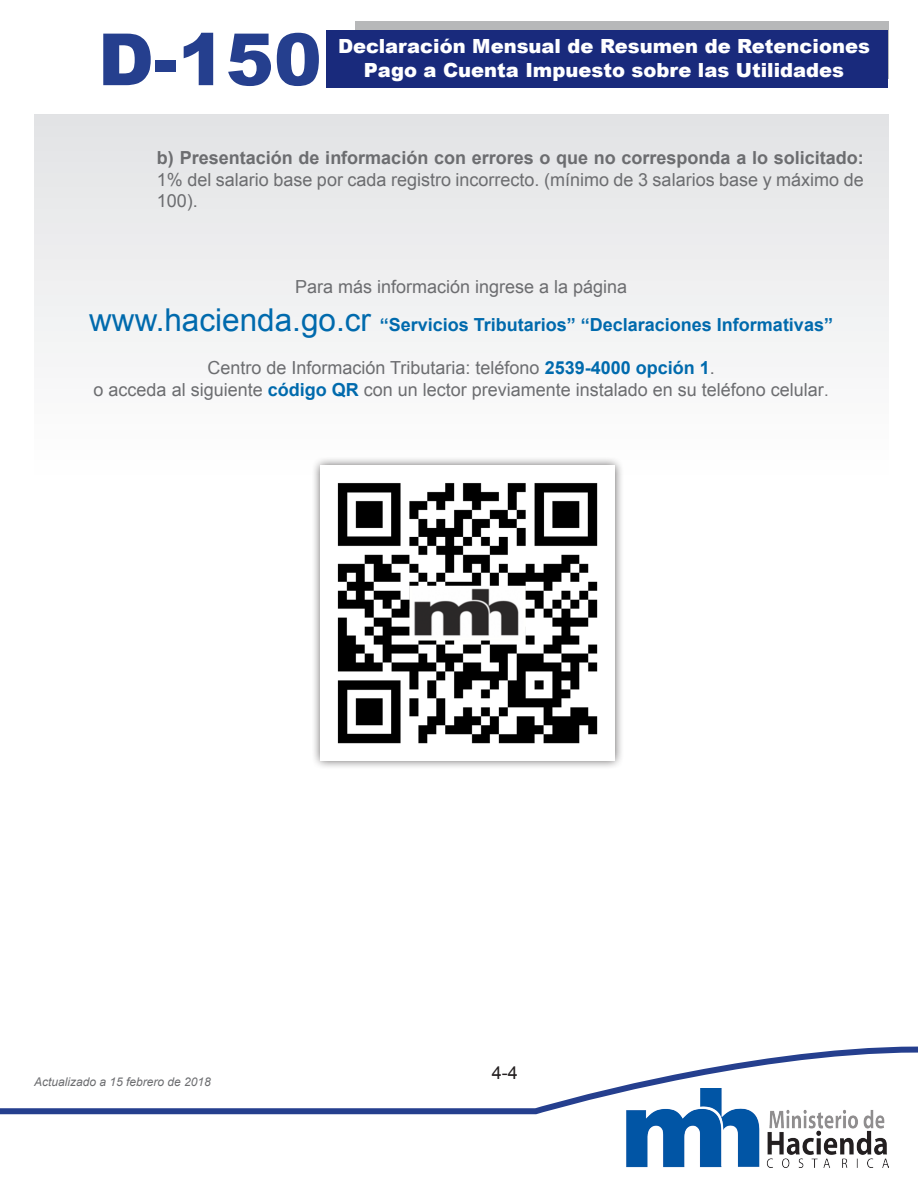
<style>
.page{position:relative;width:918px;height:1191px;background:#fff}
.page>*{position:absolute;margin:0;border:0;box-sizing:border-box;transform-origin:0 0}
.t1{font:900 72px "Arial";color:#253f8e}
.t2{font:900 19.5px "Arial";color:#fff}
.t3{font:18px/21.6px "Arial";color:#6c6d70;text-align:justify}
.t4{font:700 18px "Arial";color:#006aad}
.t5{font:18px "Arial";color:#231f20}
.t6{font:italic 12px "Arial";color:#6c6d70}
.s1{font-weight:700}
.s2{font-weight:400;font-size:31.5px}
.s3{font-weight:700;color:#006aad}
.s4{font-size:16.5px}
</style>
<div class="page">
<div style="left:34px;top:115px;width:854px;height:916px;background:linear-gradient(to bottom,#ecedee,#fff)"></div>
<svg style="left:0;top:1046px;width:918px;height:69px"></svg>
<img style="left:625px;top:1089px;width:263px;height:78px">
<div style="left:311px;top:456px;width:314px;height:314px;background:#231f20;opacity:.75"></div>
<img style="left:321px;top:466px;width:294px;height:294px">
<div style="left:355px;top:21px;width:533px;height:58px;background:#b7b8b9"></div>
<div style="left:326px;top:30px;width:562px;height:58px;background:#192a7c"></div>
<p class="t1" style="left:98px;top:7px;width:226px">D-150</p>
<p class="t2" style="left:338px;top:32px;width:533px">Declaración Mensual de Resumen de Retenciones</p>
<p class="t2" style="left:364px;top:56px;width:482px">Pago a Cuenta Impuesto sobre las Utilidades</p>
<p class="t3" style="left:157px;top:147px;width:708px"><span class="s1">b) Presentación de información con errores o que no corresponda a lo solicitado:<br></span>1% del salario base por cada registro incorrecto. (mínimo de 3 salarios base y máximo de 100).</p>
<p class="t3" style="left:295px;top:276px;width:334px">Para más información ingrese a la página</p>
<p class="t4" style="left:89px;top:313px;width:745px"><span class="s2">www.hacienda.go.cr</span> “Servicios Tributarios” “Declaraciones Informativas”</p>
<p class="t3" style="left:207px;top:357px;width:509px">Centro de Información Tributaria: teléfono <span class="s3">2539-4000 opción 1</span>.</p>
<p class="t3" style="left:94px;top:379px;width:736px">o acceda al siguiente <span class="s3">código QR</span> con un lector previamente instalado en su teléfono celular<span class="s4">.</span></p>
<p class="t6" style="left:34px;top:1074px;width:178px">Actualizado a 15 febrero de 2018</p>
<p class="t5" style="left:492px;top:1061px;width:28px">4-4</p>
</div>
